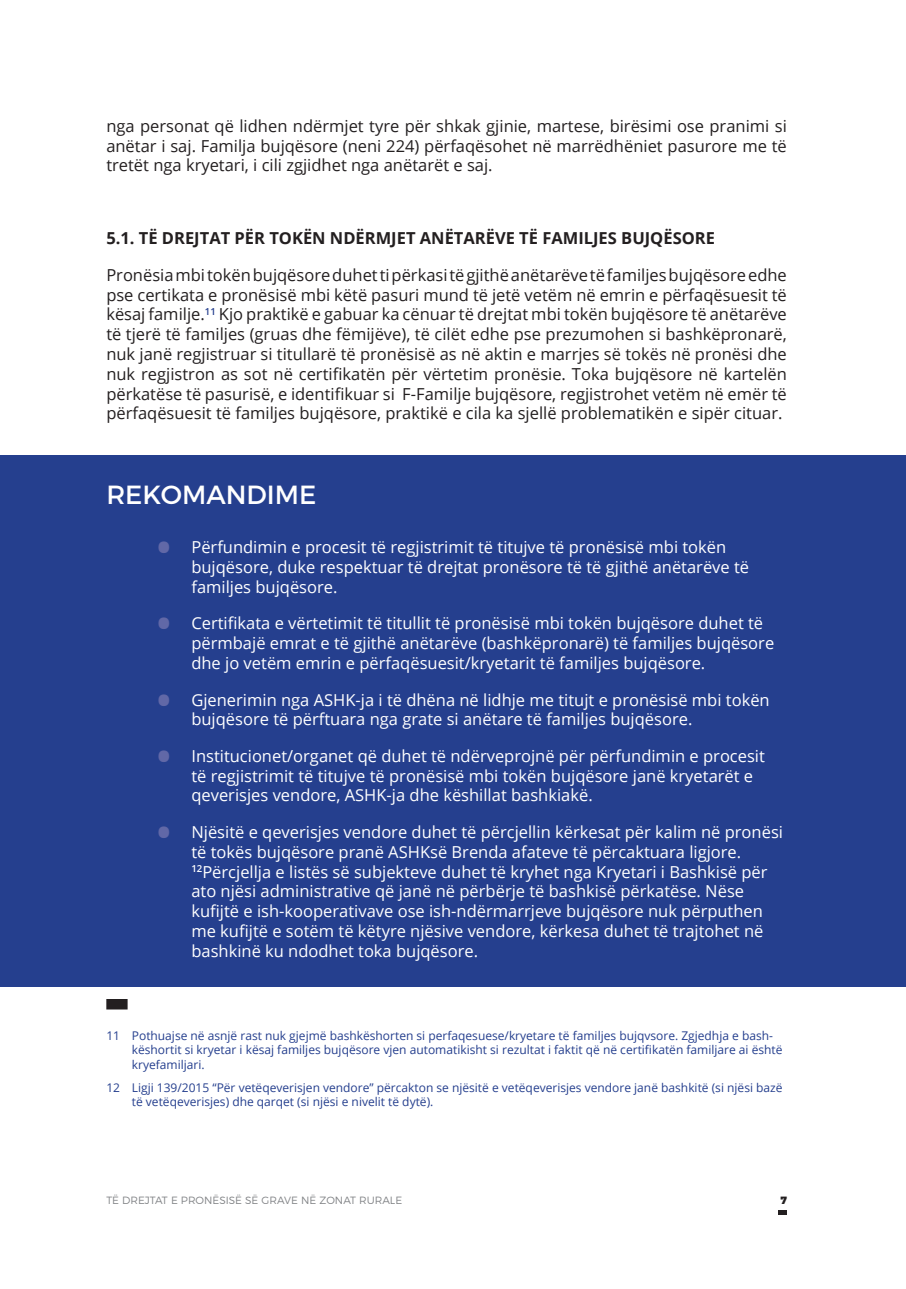
<style>
.page{position:relative;width:906px;height:1289px;background:#fff}
.page>*{position:absolute;margin:0;border:0;box-sizing:border-box;transform-origin:0 0}
.t1{font:26.25px "Montserrat";color:#fff}
.t2{font:16.5px/19.8px "Open Sans";color:#fff}
.t3{font:16.5px/19.8px "Open Sans";color:#231f20;text-align:justify}
.t4{font:700 16.5px "Open Sans";color:#231f20}
.t5{font:12px/14.4px "Open Sans";color:#253f8e}
.t6{font:300 10.5px "Montserrat";color:#808285}
.t7{font:900 10.5px "Montserrat";color:#231f20}
.s1{font-weight:800;font-size:33px;color:#6168a7}
</style>
<div class="page">
<div style="left:778px;top:1209px;width:9px;height:5px;background:#231f20"></div>
<div style="left:0;top:455px;width:906px;height:531px;background:#253f8e"></div>
<div style="left:106px;top:998px;width:22px;height:11px;background:#231f20"></div>
<p class="t3" style="left:106px;top:115px;width:682px">nga personat që lidhen ndërmjet tyre për shkak gjinie, martese, birësimi ose pranimi si anëtar i saj. Familja bujqësore (neni 224) përfaqësohet në marrëdhëniet pasurore me të tretët nga kryetari, i cili zgjidhet nga anëtarët e saj.</p>
<p class="t4" style="left:106px;top:227px;width:610px">5.1. TË DREJTAT PËR TOKËN NDËRMJET ANËTARËVE TË FAMILJES BUJQËSORE</p>
<p class="t3" style="left:106px;top:264px;width:682px;text-align:left">Pronësia mbi tokën bujqësore duhet ti përkasi të gjithë anëtarëve të familjes bujqësore edhe pse certikata e pronësisë mbi këtë pasuri mund të jetë vetë m në emrin e pë rfaqësuesit të kësaj familje.<sup>11</sup> Kjo praktikë e gabuar ka cë nuar të drejtat mbi tokë n bujqësore të anëtarëve të tjerë të familjes (gruas dhe fëmijëve), të cilët edhe pse prezumohen si bashkëpronarë, nuk janë regjistruar si titullarë të pronësisë as në aktin e marrjes së tokës në pronësi dhe nuk regjistron as sot në certifikatë n pë r vë rtetim pronësie. Toka bujqësore në kartelë n pë rkatëse të pasurisë, e identifikuar si F-Familje bujqësore, regjistrohet vetë m në emë r të përfaqësuesit të familjes bujqësore, praktikë e cila ka sjellë problematikën e sipër cituar.</p>
<h1 class="t1" style="left:106px;top:474px;width:211px">REKOMANDIME</h1>
<p class="t2" style="left:191px;top:537px;width:559px;text-indent:-34px"><span class="s1">•</span> Përfundimin e procesit të regjistrimit të titujve të pronësisë mbi tokën bujqësore, duke respektuar të drejtat pronësore të të gjithë anëtarëve të familjes bujqësore.</p>
<p class="t2" style="left:191px;top:613px;width:584px;text-indent:-34px"><span class="s1">•</span> Certifikata e vërtetimit të titullit të pronësisë mbi tokën bujqësore duhet të përmbajë emrat e të gjithë anëtarëve (bashkëpronarë) të familjes bujqësore dhe jo vetëm emrin e përfaqësuesit/kryetarit të familjes bujqësore.</p>
<p class="t2" style="left:191px;top:689px;width:580px;text-indent:-34px"><span class="s1">•</span> Gjenerimin nga ASHK-ja i të dhëna në lidhje me titujt e pronësisë mbi tokën bujqësore të përftuara nga grate si anëtare të familjes bujqësore.</p>
<p class="t2" style="left:191px;top:745px;width:575px;text-indent:-34px"><span class="s1">•</span> Institucionet/organet që duhet të ndërveprojnë për përfundimin e procesit të regjistrimit të titujve të pronësisë mbi tokën bujqësore janë kryetarët e qeverisjes vendore, ASHK-ja dhe këshillat bashkiakë.</p>
<p class="t2" style="left:191px;top:821px;width:593px;text-indent:-34px"><span class="s1">•</span> Njësitë e qeverisjes vendore duhet të përcjellin kërkesat për kalim në pronësi të tokës bujqësore pranë ASHKsë Brenda afateve të përcaktuara ligjore.<br><sup>12</sup>Përcjellja e listës së subjekteve duhet të kryhet nga Kryetari i Bashkisë për ato njësi administrative që janë në përbërje të bashkisë përkatëse. Nëse kufijtë e ish-kooperativave ose ish-ndërmarrjeve bujqësore nuk përputhen me kufijtë e sotëm të këtyre njësive vendore, kërkesa duhet të trajtohet në bashkinë ku ndodhet toka bujqësore.</p>
<p class="t5" style="left:132px;top:1028px;width:652px;text-indent:-26px">11 Pothuajse në asnjë rast nuk gjejmë bashkëshorten si perfaqesuese/kryetare të familjes bujqvsore. Zgjedhja e bash&shy;këshortit si kryetar i kësaj familjes bujqësore vjen automatikisht si rezultat i faktit që në certifikatën familjare ai është kryefamiljari.</p>
<p class="t5" style="left:132px;top:1079px;width:652px;text-indent:-26px">12 Ligji 139/2015 “Për vetëqeverisjen vendore” përcakton se njësitë e vetëqeverisjes vendore janë bashkitë (si njësi bazë të vetëqeverisjes) dhe qarqet (si njësi e nivelit të dytë).</p>
<p class="t6" style="left:106px;top:1191px;width:297px">TË DREJTAT E PRONËSISË SË GRAVE NË ZONAT RURALE</p>
<p class="t7" style="left:780px;top:1191px;width:8px">7</p>
</div>
